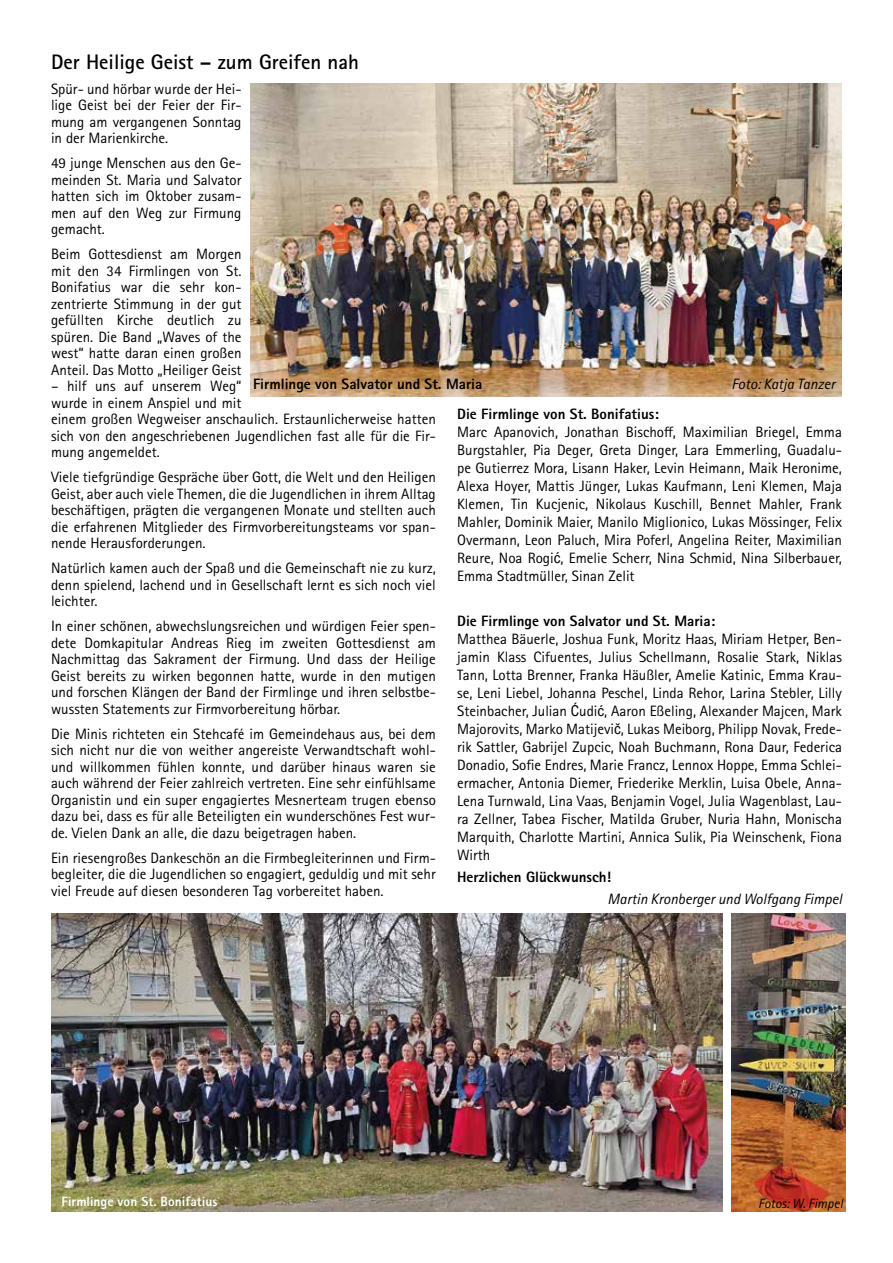
<style>
.page{position:relative;width:893px;height:1263px;background:#fff}
.page>*{position:absolute;margin:0;border:0;box-sizing:border-box;transform-origin:0 0}
.t1{font:700 21px "Rotis Sans Serif Std";color:#000}
.t2{font:15px/16.5px "Rotis Sans Serif Std";color:#000;text-align:justify}
.t3{font:800 15px "Rotis Sans Serif Std";color:#000}
.t4{font:italic 15px "Rotis Sans Serif Std";color:#000}
.t5{font:800 13.5px "Rotis Sans Serif Std";color:#fff}
.t6{font:italic 13.5px "Rotis Sans Serif Std";color:#000}
.s1{font-family:"Arial Nova Cond"}
</style>
<div class="page">
<img style="left:51px;top:913px;width:671px;height:299px">
<img style="left:731px;top:913px;width:114px;height:299px">
<img style="left:250px;top:83px;width:592px;height:313px">
<h1 class="t1" style="left:51px;top:48px;width:309px">Der Heilige Geist – zum Greifen nah</h1>
<p class="t2" style="left:51px;top:81px;width:192px">Spür- und hörbar wurde der Hei&shy;lige Geist bei der Feier der Fir&shy;mung am vergangenen Sonntag in der Marienkirche.</p>
<p class="t2" style="left:51px;top:155px;width:192px">49 junge Menschen aus den Ge&shy;meinden St. Maria und Salvator hatten sich im Oktober zusam&shy;men auf den Weg zur Firmung gemacht.</p>
<p class="t2" style="left:51px;top:246px;width:192px">Beim Gottesdienst am Morgen mit den 34 Firmlingen von St.<br>Bonifatius war die sehr kon&shy;zentrierte Stimmung in der gut gefüllten Kirche deutlich zu spüren. Die Band „Waves of the west“ hatte daran einen großen Anteil. Das Motto „Heiliger Geist</p>
<p class="t2" style="left:51px;top:378px;width:386px;text-align:left">– hilf uns auf unserem Weg“<br>wurde in einem Anspiel und mit<br>einem großen Wegweiser anschaulich. Erstaunlicherweise hatten sich von den angeschriebenen Jugendlichen fast alle für die Fir&shy;mung angemeldet.</p>
<p class="t2" style="left:51px;top:469px;width:386px">Viele tiefgründige Gespräche über Gott, die Welt und den Heiligen Geist, aber auch viele Themen, die die Jugendlichen in ihrem Alltag beschäftigen, prägten die vergangenen Monate und stellten auch die erfahrenen Mitglieder des Firmvorbereitungsteams vor span&shy;nende Herausforderungen.</p>
<p class="t2" style="left:51px;top:560px;width:386px">Natürlich kamen auch der Spaß und die Gemeinschaft nie zu kurz, denn spielend, lachend und in Gesellschaft lernt es sich noch viel leichter.</p>
<p class="t2" style="left:51px;top:618px;width:386px">In einer schönen, abwechslungsreichen und würdigen Feier spen&shy;dete Domkapitular Andreas Rieg im zweiten Gottesdienst am Nachmittag das Sakrament der Firmung. Und dass der Heilige Geist bereits zu wirken begonnen hatte, wurde in den mutigen und forschen Klängen der Band der Firmlinge und ihren selbstbe&shy;wussten Statements zur Firmvorbereitung hörbar.</p>
<p class="t2" style="left:51px;top:726px;width:386px">Die Minis richteten ein Stehcafé im Gemeindehaus aus, bei dem sich nicht nur die von weither angereiste Verwandtschaft wohl&shy;und willkommen fühlen konnte, und darüber hinaus waren sie auch während der Feier zahlreich vertreten. Eine sehr einfühlsame Organistin und ein super engagiertes Mesnerteam trugen ebenso dazu bei, dass es für alle Beteiligten ein wunderschönes Fest wur&shy;de. Vielen Dank an alle, die dazu beigetragen haben.</p>
<p class="t2" style="left:51px;top:850px;width:386px">Ein riesengroßes Dankeschön an die Firmbegleiterinnen und Firm&shy;begleiter, die die Jugendlichen so engagiert, geduldig und mit sehr viel Freude auf diesen besonderen Tag vorbereitet haben.</p>
<p class="t3" style="left:253px;top:375px;width:231px">Firmlinge von Salvator und St. Maria</p>
<p class="t4" style="left:732px;top:375px;width:105px">Foto: Katja Tanzer</p>
<p class="t3" style="left:457px;top:405px;width:203px">Die Firmlinge von St. Bonifatius:</p>
<p class="t2" style="left:457px;top:423px;width:386px;line-height:18px">Marc Apanovich, Jonathan Bischoff, Maximilian Briegel, Emma Burgstahler, Pia Deger, Greta Dinger, Lara Emmerling, Guadalu&shy;pe Gutierrez Mora, Lisann Haker, Levin Heimann, Maik Heronime, Alexa Hoyer, Mattis Jünger, Lukas Kaufmann, Leni Klemen, Maja Klemen, Tin Kucjenic, Nikolaus Kuschill, Bennet Mahler, Frank Mahler, Dominik Maier, Manilo Miglionico, Lukas Mössinger, Felix Overmann, Leon Paluch, Mira Poferl, Angelina Reiter, Maximilian Reure, Noa Rogi<span class="s1">ć</span>, Emelie Scherr, Nina Schmid, Nina Silberbauer, Emma Stadtmüller, Sinan Zelit</p>
<p class="t3" style="left:457px;top:611px;width:259px">Die Firmlinge von Salvator und St. Maria:</p>
<p class="t2" style="left:457px;top:630px;width:386px;line-height:18px">Matthea Bäuerle, Joshua Funk, Moritz Haas, Miriam Hetper, Ben&shy;jamin Klass Cifuentes, Julius Schellmann, Rosalie Stark, Niklas Tann, Lotta Brenner, Franka Häußler, Amelie Katinic, Emma Krau&shy;se, Leni Liebel, Johanna Peschel, Linda Rehor, Larina Stebler, Lilly Steinbacher, Julian <span class="s1">Ć</span>udi<span class="s1">ć</span>, Aaron Eßeling, Alexander Majcen, Mark Majorovits, Marko Matijevi<span class="s1">č</span>, Lukas Meiborg, Philipp Novak, Frede&shy;rik Sattler, Gabrijel Zupcic, Noah Buchmann, Rona Daur, Federica Donadio, Sofie Endres, Marie Francz, Lennox Hoppe, Emma Schlei&shy;ermacher, Antonia Diemer, Friederike Merklin, Luisa Obele, Anna-Lena Turnwald, Lina Vaas, Benjamin Vogel, Julia Wagenblast, Lau&shy;ra Zellner, Tabea Fischer, Matilda Gruber, Nuria Hahn, Monischa Marquith, Charlotte Martini, Annica Sulik, Pia Weinschenk, Fiona Wirth</p>
<p class="t3" style="left:457px;top:867px;width:156px">Herzlichen Glückwunsch!</p>
<p class="t4" style="left:608px;top:890px;width:236px">Martin Kronberger und Wolfgang Fimpel</p>
<p class="t5" style="left:62px;top:1193px;width:157px">Firmlinge von St. Bonifatius</p>
<p class="t6" style="left:758px;top:1195px;width:86px">Fotos: W. Fimpel</p>
</div>
